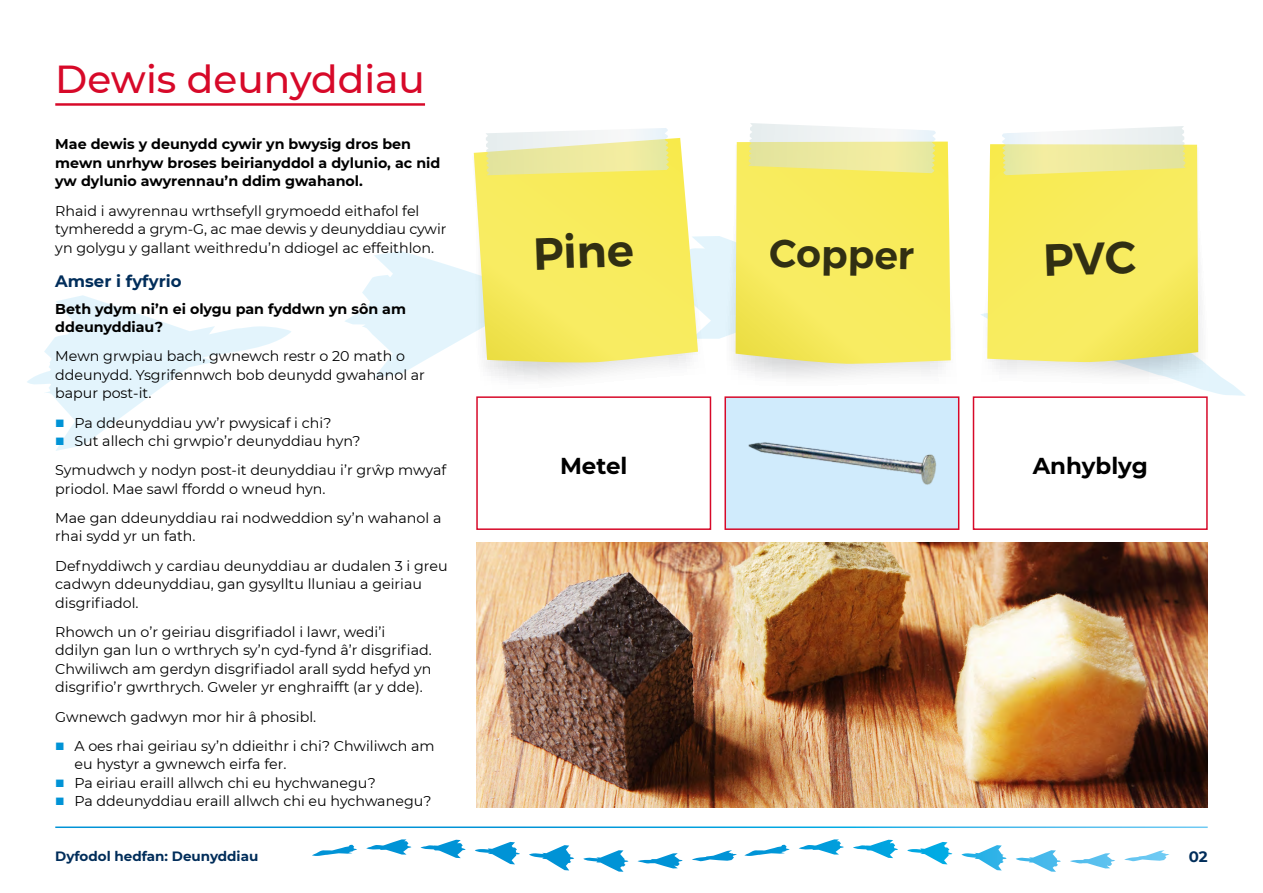
<style>
.page{position:relative;width:1263px;height:893px;background:#fff}
.page>*{position:absolute;margin:0;border:0;box-sizing:border-box;transform-origin:0 0}
.t1{font:600 45px "Montserrat";color:#000}
.t2{font:500 39px "Montserrat";color:#d70929}
.t3{font:600 39px "Montserrat";color:#000}
.t4{font:700 22.95px "Montserrat";color:#000}
.t5{font:700 16.5px "Montserrat";color:#002d5a}
.t6{font:700 15px "Montserrat";color:#002d5a}
.t7{font:14.25px/18.6px "Montserrat";color:#000}
.t8{font:700 14.25px/18.6px "Montserrat";color:#000}
.t9{font:700 13.5px "Montserrat";color:#002d5a}
.s1{color:#0093d6}
</style>
<div class="page">
<svg style="left:27px;top:236px;width:1218px;height:307px"></svg>
<svg style="left:744px;top:839px;width:208px;height:25px"></svg>
<hr style="left:55px;top:103px;width:370px;height:3px;background:#d70929">
<div style="left:477px;top:397px;width:233px;height:132px;background:#fff"></div>
<div style="left:476px;top:396px;width:235px;height:134px;border:2px solid #d70929"></div>
<div style="left:725px;top:397px;width:234px;height:132px;background:#d0ebfc"></div>
<img style="left:748px;top:442px;width:189px;height:43px">
<div style="left:724px;top:396px;width:235px;height:134px;border:2px solid #d70929"></div>
<div style="left:973px;top:397px;width:234px;height:132px;background:#fff"></div>
<div style="left:973px;top:396px;width:235px;height:134px;border:2px solid #d70929"></div>
<svg style="left:471px;top:153px;width:237px;height:273px"></svg>
<svg style="left:474px;top:138px;width:224px;height:226px;background:#f6eb6b"></svg>
<svg style="left:486px;top:128px;width:183px;height:47px"></svg>
<svg style="left:724px;top:236px;width:233px;height:185px"></svg>
<svg style="left:736px;top:142px;width:215px;height:222px;background:#f6ea60"></svg>
<svg style="left:748px;top:123px;width:188px;height:50px"></svg>
<svg style="left:981px;top:236px;width:228px;height:183px"></svg>
<svg style="left:987px;top:144px;width:211px;height:218px;background:#f6ea5f"></svg>
<svg style="left:1002px;top:126px;width:183px;height:49px"></svg>
<img style="left:476px;top:543px;width:732px;height:265px">
<div style="left:1045px;top:241px;width:91px;height:35px;background:#f8ec5f"></div>
<h2 class="t2" style="left:55px;top:52px;width:371px">Dewis deunyddiau</h2>
<p class="t8" style="left:55px;top:134px;width:387px">Mae dewis y deunydd cywir yn bwysig dros ben mewn unrhyw broses beirianyddol a dylunio, ac nid yw dylunio awyrennau’n ddim gwahanol.</p>
<p class="t7" style="left:55px;top:201px;width:393px">Rhaid i awyrennau wrthsefyll grymoedd eithafol fel tymheredd a grym-G, ac mae dewis y deunyddiau cywir yn golygu y gallant weithredu’n ddiogel ac effeithlon.</p>
<p class="t5" style="left:55px;top:269px;width:128px">Amser i fyfyrio</p>
<p class="t8" style="left:55px;top:299px;width:352px">Beth ydym ni’n ei olygu pan fyddwn yn sôn am ddeunyddiau?</p>
<p class="t7" style="left:55px;top:346px;width:371px">Mewn grwpiau bach, gwnewch restr o 20 math o ddeunydd. Ysgrifennwch bob deunydd gwahanol ar bapur post-it.</p>
<p class="t7" style="left:55px;top:413px;width:278px"><span class="s1">■</span> Pa ddeunyddiau yw’r pwysicaf i chi?</p>
<p class="t7" style="left:55px;top:426px;width:393px;line-height:29.1px"><span class="s1">■</span> Sut allech chi grwpio’r deunyddiau hyn?<br>Symudwch y nodyn post-it deunyddiau i’r grŵp mwyaf</p>
<p class="t7" style="left:55px;top:474px;width:388px;line-height:29.1px">priodol. Mae sawl ffordd o wneud hyn.<br>Mae gan ddeunyddiau rai nodweddion sy’n wahanol a</p>
<p class="t7" style="left:55px;top:521px;width:394px;line-height:29.1px">rhai sydd yr un fath.<br>Defnyddiwch y cardiau deunyddiau ar dudalen 3 i greu</p>
<p class="t7" style="left:55px;top:574px;width:368px">cadwyn ddeunyddiau, gan gysylltu lluniau a geiriau disgrifiadol.</p>
<p class="t7" style="left:55px;top:622px;width:378px">Rhowch un o’r geiriau disgrifiadol i lawr, wedi’i ddilyn gan lun o wrthrych sy’n cyd-fynd â’r disgrifiad.<br>Chwiliwch am gerdyn disgrifiadol arall sydd hefyd yn disgrifio’r gwrthrych. Gweler yr enghraifft (ar y dde).</p>
<p class="t7" style="left:55px;top:707px;width:262px">Gwnewch gadwyn mor hir â phosibl.</p>
<p class="t7" style="left:74px;top:736px;width:362px;text-indent:-19px"><span class="s1">■</span> A oes rhai geiriau sy’n ddieithr i chi? Chwiliwch am eu hystyr a gwnewch eirfa fer.</p>
<p class="t7" style="left:55px;top:773px;width:322px"><span class="s1">■</span> Pa eiriau eraill allwch chi eu hychwanegu?</p>
<p class="t7" style="left:55px;top:791px;width:378px"><span class="s1">■</span> Pa ddeunyddiau eraill allwch chi eu hychwanegu?</p>
<h1 class="t1" style="left:531px;top:218px;width:103px;rotate:-2deg">Pine</h1>
<h2 class="t3" style="left:770px;top:222px;width:146px;rotate:1deg">Copper</h2>
<h3 class="t4" style="left:560px;top:450px;width:69px">Metel</h3>
<h3 class="t4" style="left:1033px;top:450px;width:116px">Anhyblyg</h3>
<p class="t9" style="left:55px;top:847px;width:204px">Dyfodol hedfan: Deunyddiau</p>
<p class="t6" style="left:1189px;top:846px;width:20px">02</p>
</div>
